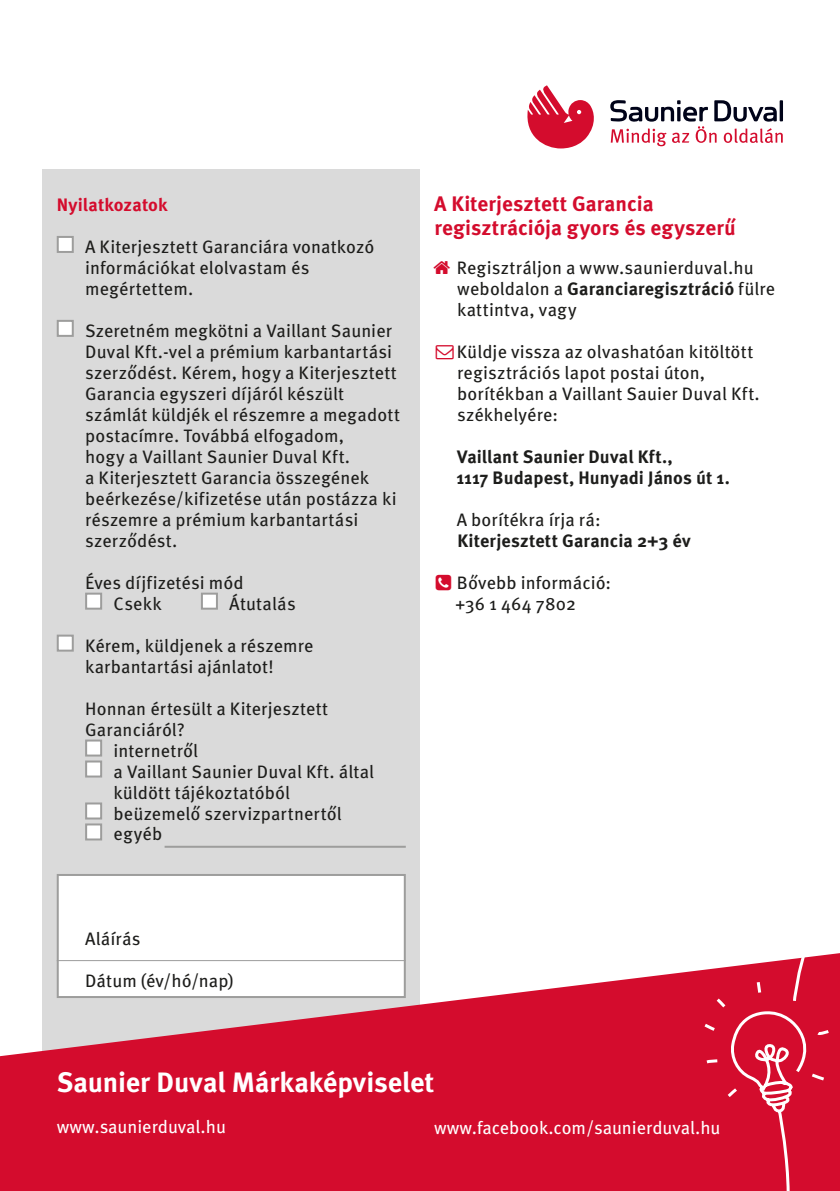
<style>
.page{position:relative;width:840px;height:1191px;background:#fff}
.page>*{position:absolute;margin:0;border:0;box-sizing:border-box;transform-origin:0 0}
.t1{font:700 28px "Meta Pro";letter-spacing:-.005em;color:#fff}
.t2{font:700 21px/24px "Meta Pro";letter-spacing:.005em;color:#d40c2d}
.t3{font:18px/21px "Meta Pro";letter-spacing:.01em;color:#1d1d1b}
.t4{font:700 18px/21px "Meta Pro";letter-spacing:.005em;color:#1d1d1b}
.t5{font:18px "Meta Pro";color:#fff}
.t6{font:700 18px "Meta Pro";letter-spacing:.005em;color:#d40c2d}
.s1{font-weight:700}
</style>
<div class="page">
<div style="left:43px;top:169px;width:377px;height:986px;background:#dadada"></div>
<svg style="left:0;top:949px;width:614px;height:242px;fill:#d40c2d"></svg>
<div style="left:57px;top:874px;width:348px;height:124px;background:#fff;border:2px solid #9d9d9c"></div>
<svg style="left:614px;top:953px;width:225px;height:238px;background:#d82341"></svg>
<div style="left:57px;top:236px;width:17px;height:17px;background:#fff;border:2px solid #9d9d9c"></div>
<div style="left:57px;top:320px;width:17px;height:17px;background:#fff;border:2px solid #9d9d9c"></div>
<div style="left:85px;top:592px;width:17px;height:17px;background:#fff;border:2px solid #9d9d9c"></div>
<div style="left:201px;top:592px;width:17px;height:17px;background:#fff;border:2px solid #9d9d9c"></div>
<div style="left:57px;top:634px;width:17px;height:17px;background:#fff;border:2px solid #9d9d9c"></div>
<div style="left:85px;top:739px;width:17px;height:17px;background:#fff;border:2px solid #9d9d9c"></div>
<div style="left:85px;top:760px;width:17px;height:17px;background:#fff;border:2px solid #9d9d9c"></div>
<div style="left:85px;top:802px;width:17px;height:17px;background:#fff;border:2px solid #9d9d9c"></div>
<div style="left:85px;top:823px;width:17px;height:17px;background:#fff;border:2px solid #9d9d9c"></div>
<hr style="left:164px;top:845px;width:241px;height:2px;background:#9d9d9c">
<hr style="left:57px;top:960px;width:348px;height:1px;background:#9d9d9c">
<svg style="left:610px;top:100px;width:172px;height:46px"></svg>
<svg style="left:527px;top:85px;width:67px;height:63px"></svg>
<p class="t6" style="left:57px;top:193px;width:112px">Nyilatkozatok</p>
<p class="t3" style="left:85px;top:237px;width:290px">A Kiterjesztett Garanciára vonatkozó információkat elolvastam és megértettem.</p>
<p class="t3" style="left:85px;top:321px;width:316px">Szeretném megkötni a Vaillant Saunier Duval Kft.-vel a prémium karbantartási szerződést. Kérem, hogy a Kiterjesztett Garancia egyszeri díjáról készült számlát küldjék el részemre a megadott postacímre. Továbbá elfogadom,<br>hogy a Vaillant Saunier Duval Kft.<br>a Kiterjesztett Garancia összegének beérkezése/kifizetése után postázza ki részemre a prémium karbantartási szerződést.</p>
<p class="t3" style="left:113px;top:572px;width:132px;text-indent:-28px">Éves díjfizetési mód<br>Csekk</p>
<p class="t3" style="left:229px;top:593px;width:68px">Átutalás</p>
<p class="t3" style="left:85px;top:635px;width:230px">Kérem, küldjenek a részemre karbantartási ajánlatot!</p>
<p class="t3" style="left:85px;top:698px;width:244px">Honnan értesült a Kiterjesztett</p>
<p class="t3" style="left:85px;top:719px;width:101px">Garanciáról?</p>
<p class="t3" style="left:113px;top:740px;width:86px">internetről</p>
<p class="t3" style="left:113px;top:761px;width:262px">a Vaillant Saunier Duval Kft. által</p>
<p class="t3" style="left:113px;top:782px;width:178px">küldött tájékoztatóból</p>
<p class="t3" style="left:113px;top:803px;width:230px">beüzemelő szervizpartnertől</p>
<p class="t3" style="left:113px;top:824px;width:50px">egyéb</p>
<p class="t2" style="left:434px;top:192px;width:303px">A Kiterjesztett Garancia regisztrációja gyors és egyszerű</p>
<p class="t3" style="left:456px;top:258px;width:319px">Regisztráljon a www.saunierduval.hu weboldalon a <span class="s1">Garanciaregisztráció</span> fülre kattintva, vagy</p>
<p class="t3" style="left:456px;top:342px;width:304px">Küldje vissza az olvashatóan kitöltött regisztrációs lapot postai úton, borítékban a Vaillant Sauier Duval Kft. székhelyére:</p>
<p class="t4" style="left:456px;top:446px;width:275px">Vaillant Saunier Duval Kft.,<br>1117 Budapest, Hunyadi János út 1.</p>
<p class="t3" style="left:456px;top:509px;width:145px">A borítékra írja rá:</p>
<p class="t4" style="left:457px;top:530px;width:235px">Kiterjesztett Garancia 2+3 év</p>
<p class="t3" style="left:455px;top:572px;width:157px">Bővebb információ: +36 1 464 7802</p>
<p class="t3" style="left:85px;top:929px;width:57px">Aláírás</p>
<p class="t3" style="left:85px;top:971px;width:150px">Dátum (év/hó/nap)</p>
<h1 class="t1" style="left:57px;top:1064px;width:379px">Saunier Duval Márkaképviselet</h1>
<p class="t5" style="left:57px;top:1115px;width:171px">www.saunierduval.hu</p>
<p class="t5" style="left:434px;top:1116px;width:288px">www.facebook.com/saunierduval.hu</p>
</div>
